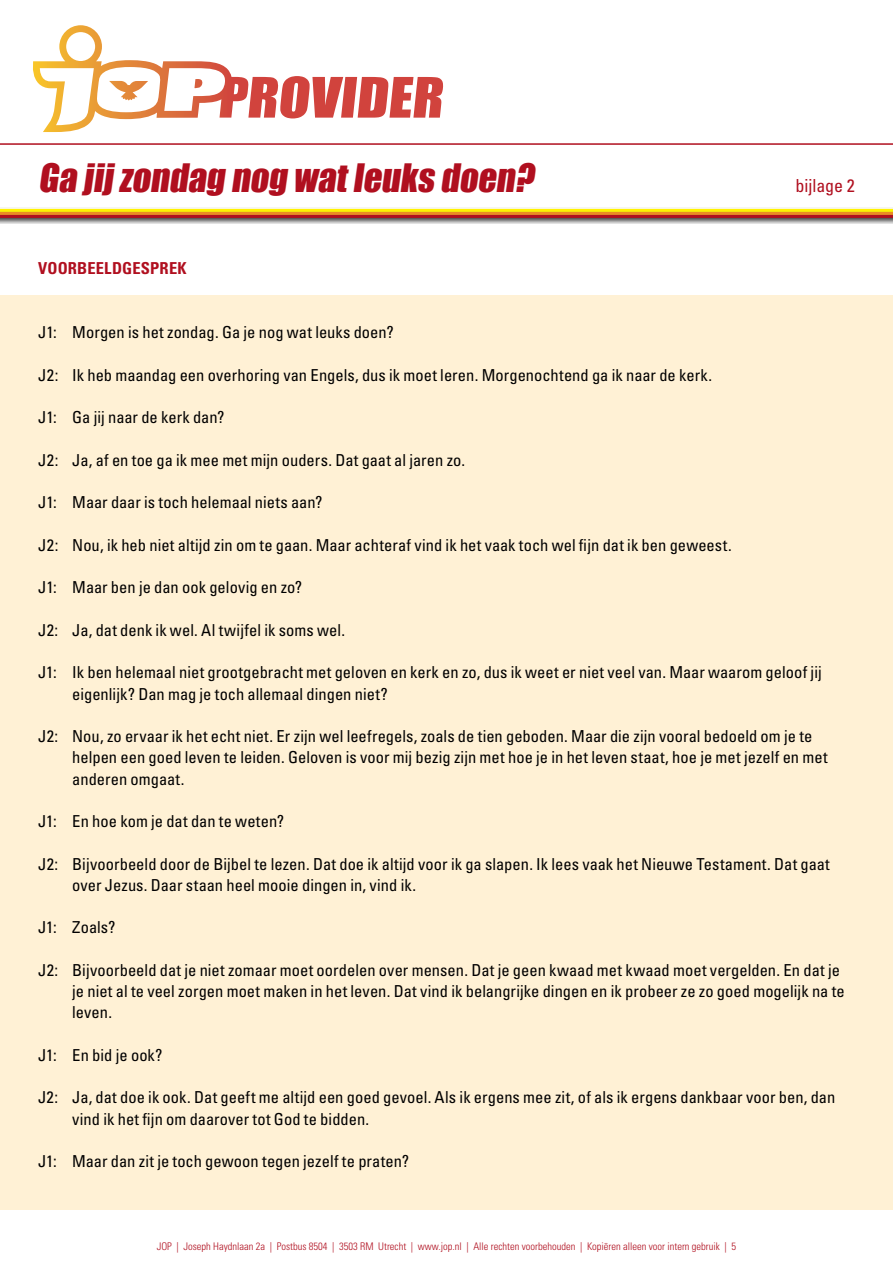
<style>
.page{position:relative;width:893px;height:1263px;background:#fff}
.page>*{position:absolute;margin:0;border:0;box-sizing:border-box;transform-origin:0 0}
.t1{font:36px "Impact";color:#b00f1f}
.t2{font:condensed 18px "Univers LT";letter-spacing:-.005em;color:#b00f1f}
.t3{font:condensed 16.5px/21.3px "Univers LT";color:#000}
.t4{font:700 condensed 16.5px "Univers LT";color:#b00f1f}
.t5{font:300 condensed 10.5px "Univers LT";color:#b00f1f}
</style>
<div class="page">
<img style="left:0;top:218px;width:893px;height:6px">
<hr style="left:0;top:215px;width:893px;height:3px;background:#b00f1f">
<hr style="left:0;top:212px;width:893px;height:3px;background:#eb8c23">
<hr style="left:0;top:209px;width:893px;height:3px;background:#fff200">
<svg style="left:33px;top:25px;width:410px;height:107px"></svg>
<hr style="left:0;top:143px;width:893px;height:2px;background:#b00f1f">
<div style="left:0;top:296px;width:893px;height:914px;background:#fff1d5"></div>
<h1 class="t1" style="left:38px;top:150px;width:504px">Ga jijzondag nog watleuks doen?</h1>
<p class="t4" style="left:38px;top:258px;width:20px">VOORBEELDGESPREK</p>
<p class="t2" style="left:796px;top:174px;width:61px">bijlage 2</p>
<p class="t3" style="left:38px;top:321px;width:357px">J1: Morgen is het zondag. Ga je nog wat leuks doen?</p>
<p class="t3" style="left:38px;top:364px;width:675px">J2: Ik heb maandag een overhoring van Engels, dus ik moet leren. Morgenochtend ga ik naar de kerk.</p>
<p class="t3" style="left:38px;top:406px;width:188px">J1: Ga jij naar de kerk dan?</p>
<p class="t3" style="left:38px;top:449px;width:428px">J2: Ja, af en toe ga ik mee met mijn ouders. Dat gaat al jaren zo.</p>
<p class="t3" style="left:38px;top:491px;width:286px">J1: Maar daar is toch helemaal niets aan?</p>
<p class="t3" style="left:38px;top:534px;width:695px">J2: Nou, ik heb niet altijd zin om te gaan. Maar achteraf vind ik het vaak toch wel fijn dat ik ben geweest.</p>
<p class="t3" style="left:38px;top:576px;width:265px">J1: Maar ben je dan ook gelovig en zo?</p>
<p class="t3" style="left:38px;top:619px;width:308px">J2: Ja, dat denk ik wel. Al twijfel ik soms wel.</p>
<p class="t3" style="left:72px;top:661px;width:751px;text-indent:-34px">J1: Ik ben helemaal niet grootgebracht met geloven en kerk en zo, dus ik weet er niet veel van. Maar waarom geloof jij eigenlijk? Dan mag je toch allemaal dingen niet?</p>
<p class="t3" style="left:72px;top:725px;width:757px;text-indent:-34px">J2: Nou, zo ervaar ik het echt niet. Er zijn wel leefregels, zoals de tien geboden. Maar die zijn vooral bedoeld om je te helpen een goed leven te leiden. Geloven is voor mij bezig zijn met hoe je in het leven staat, hoe je met jezelf en met anderen omgaat.</p>
<p class="t3" style="left:38px;top:810px;width:247px">J1: En hoe kom je dat dan te weten?</p>
<p class="t3" style="left:72px;top:853px;width:759px;text-indent:-34px">J2: Bijvoorbeeld door de Bijbel te lezen. Dat doe ik altijd voor ik ga slapen. Ik lees vaak het Nieuwe Testament. Dat gaat over Jezus. Daar staan heel mooie dingen in, vind ik.</p>
<p class="t3" style="left:38px;top:917px;width:79px">J1: Zoals?</p>
<p class="t3" style="left:72px;top:959px;width:774px;text-indent:-34px">J2: Bijvoorbeeld dat je niet zomaar moet oordelen over mensen. Dat je geen kwaad met kwaad moet vergelden. En dat je je niet al te veel zorgen moet maken in het leven. Dat vind ik belangrijke dingen en ik probeer ze zo goed mogelijk na te leven.</p>
<p class="t3" style="left:38px;top:1044px;width:126px">J1: En bid je ook?</p>
<p class="t3" style="left:72px;top:1087px;width:765px;text-indent:-34px">J2: Ja, dat doe ik ook. Dat geeft me altijd een goed gevoel. Als ik ergens mee zit, of als ik ergens dankbaar voor ben, dan vind ik het fijn om daarover tot God te bidden.</p>
<p class="t3" style="left:38px;top:1150px;width:372px">J1: Maar dan zit je toch gewoon tegen jezelf te praten?</p>
<p class="t5" style="left:157px;top:1240px;width:581px">JOP | Joseph Haydnlaan 2a | Postbus 8504 | 3503 RM Utrecht | www.jop.nl | Alle rechten voorbehouden | Kopiëren alleen voor intern gebruik | 5</p>
</div>
